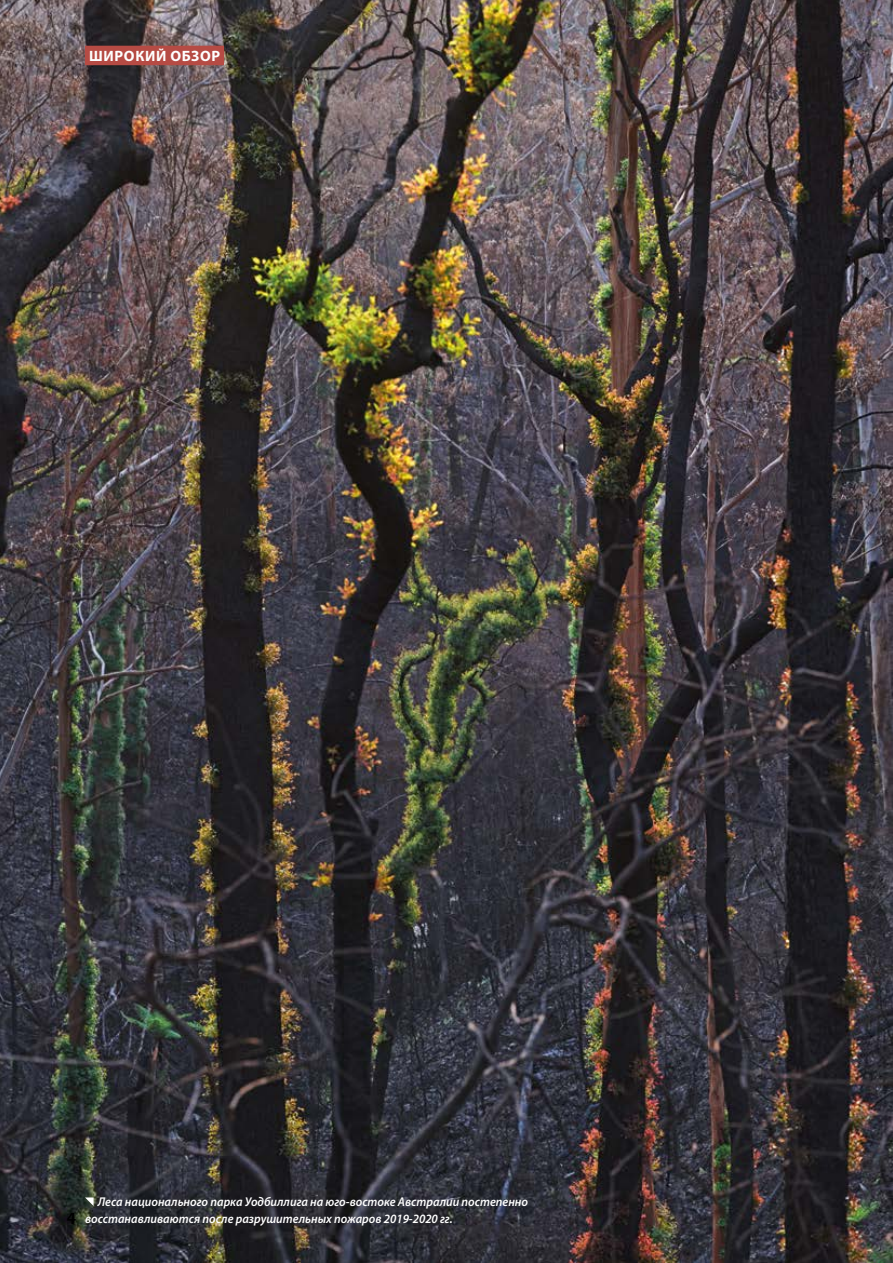
<style>
.page{position:relative;width:893px;height:1263px;background:#fff}
.page>*{position:absolute;margin:0;border:0;box-sizing:border-box;transform-origin:0 0}
.t1{font:600 16.5px "ITC Eras Std";color:#000}
.t2{font:700 15px "Myriad Pro";letter-spacing:.04em;color:#fff}
.t3{font:italic 600 12.75px/16.5px "Myriad Pro";color:#fff;scale:.95 1}
</style>
<div class="page">
<img style="left:0;top:0;width:893px;height:1263px">
<div style="left:85px;top:46px;width:139px;height:19px;background:#b64b44"></div>
<svg style="left:85px;top:1197px;width:9px;height:9px"></svg>
<p class="t2" style="left:89px;top:46px;width:132px">ШИРОКИЙ ОБЗОР</p>
<p class="t1" style="left:66px;top:1209px;width:12px">4</p>
<p class="t3" style="left:85px;top:1193px;width:468px;text-indent:13px">Леса национального парка Уодбиллига на юго-востоке Австралии постепенно восстанавливаются после разрушительных пожаров 2019-2020 гг.</p>
</div>
